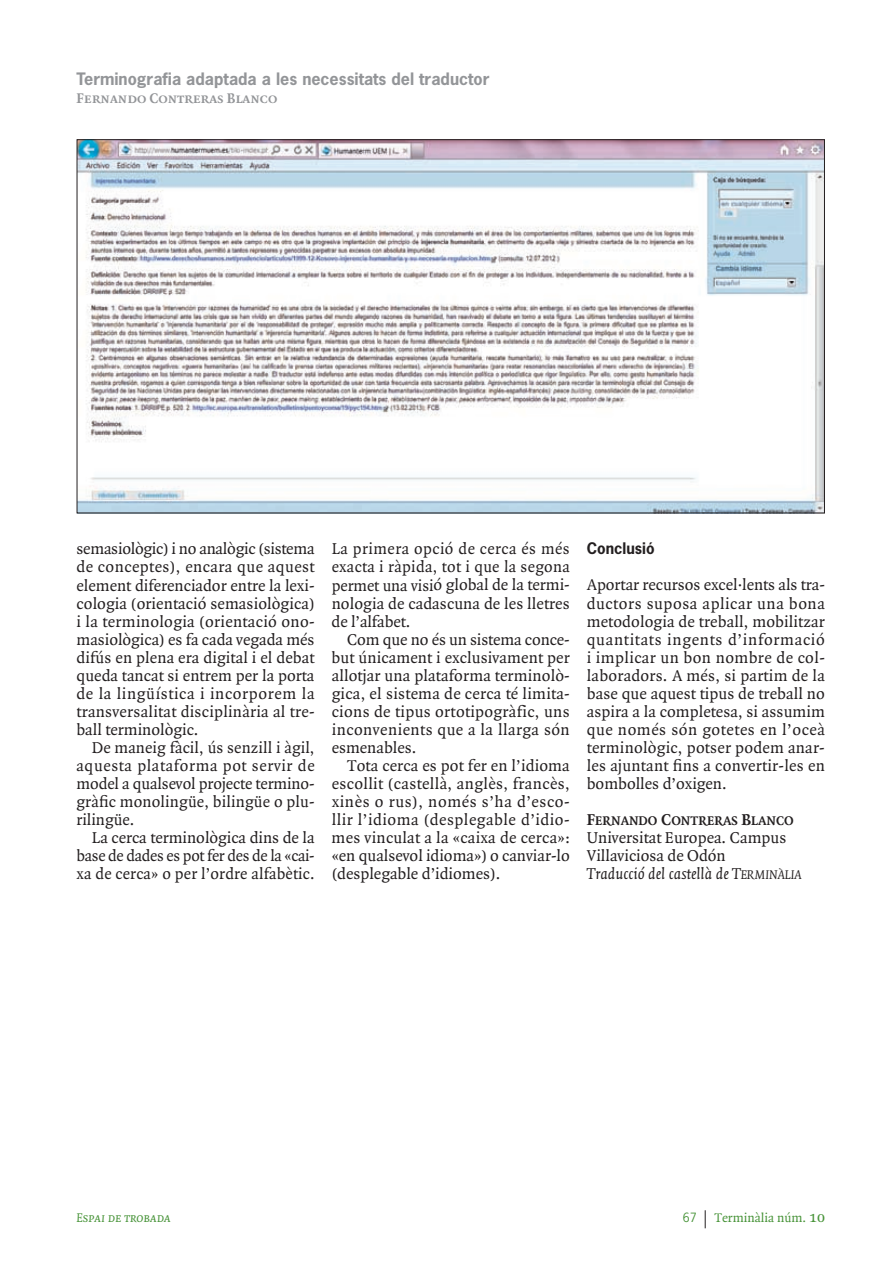
<style>
.page{position:relative;width:893px;height:1263px;background:#fff}
.page>*{position:absolute;margin:0;border:0;box-sizing:border-box;transform-origin:0 0}
.t1{font:16.8px/18px "Quadraat";color:#231f20;text-align:justify}
.t2{font:700 16.2px "News Gothic";color:#939598}
.t3{font:15px "Quadraat Bold Small Caps";color:#939598}
.t4{font:700 15px "News Gothic";color:#231f20}
.t5{font:13.5px "Quadraat Bold SC800";color:#231f20}
.t6{font:13.5px "Quadraat";color:#479338}
.t7{font:13.5px "Quadraat Italic Small Caps";color:#479338}
.t8{font:12px "News Gothic";color:#479338}
.s1{font-size:16.8px}
.s2{font-style:italic}
.s3{font-family:"Quadraat Italic SC800"}
.s4{font-family:"Quadraat Italic SC800";font-size:13.5px}
.s5{font-family:"Quadraat Small Caps";font-size:15.75px}
</style>
<div class="page">
<svg style="left:705px;top:1210px;width:1px;height:18px"></svg>
<img style="left:79px;top:141px;width:744px;height:370px">
<p class="t2" style="left:77px;top:68px;width:414px">Terminografia adaptada a les necessitats del traductor</p>
<p class="t3" style="left:77px;top:91px;width:202px">Fernando Contreras Blanco</p>
<p class="t1" style="left:76px;top:540px;width:240px">semasiològic) i no analògic (sistema de conceptes), encara que aquest element diferenciador entre la lexi&shy;cologia (orientació semasiològica) i la terminologia (orientació ono&shy;masiològica) es fa cada vegada més difús en plena era digital i el debat queda tancat si entrem per la porta de la lingüística i incorporem la transversalitat disciplinària al tre&shy;ball terminològic.</p>
<p class="t1" style="left:77px;top:739px;width:240px;text-indent:15px">De maneig fàcil, ús senzill i àgil, aquesta plataforma pot servir de model a qualsevol projecte termino&shy;gràfic monolingüe, bilingüe o plu&shy;rilingüe.</p>
<p class="t1" style="left:77px;top:829px;width:240px;text-indent:15px">La cerca terminològica dins de la base de dades es pot fer des de la «cai&shy;xa de cerca» o per l’ordre alfabètic.</p>
<p class="t1" style="left:332px;top:540px;width:240px">La primera opció de cerca és més exacta i ràpida, tot i que la segona permet una visió global de la termi&shy;nologia de cadascuna de les lletres de l’alfabet.</p>
<p class="t1" style="left:332px;top:631px;width:240px;text-indent:15px">Com que no és un sistema conce&shy;but únicament i exclusivament per allotjar una plataforma terminolò&shy;gica, el sistema de cerca té limita&shy;cions de tipus ortotipogràfic, uns inconvenients que a la llarga són esmenables.</p>
<p class="t1" style="left:332px;top:757px;width:240px;text-indent:15px">Tota cerca es pot fer en l’idioma escollit (castellà, anglès, francès, xinès o rus), només s’ha d’esco&shy;llir l’idioma (desplegable d’idio&shy;mes vinculat a la «caixa de cerca»: «en qualsevol idioma») o canviar-lo (desplegable d’idiomes).</p>
<p class="t4" style="left:587px;top:539px;width:69px">Conclusió</p>
<p class="t1" style="left:587px;top:577px;width:240px">Aportar recursos excel·lents als tra&shy;ductors suposa aplicar una bona metodologia de treball, mobilitzar quantitats ingents d’informació i implicar un bon nombre de col· laboradors. A més, si partim de la base que aquest tipus de treball no aspira a la completesa, si assumim que només són gotetes en l’oceà terminològic, potser podem anar&shy;les ajuntant fins a convertir-les en bombolles d’oxigen.</p>
<p class="t5" style="left:587px;top:814px;width:209px"><span class="s1">F</span>ERNANDO <span class="s1">C</span>ONTRERAS <span class="s1">B</span>LANCO</p>
<p class="t1" style="left:587px;top:829px;width:216px;text-align:left">Universitat Europea. Campus<br>Villaviciosa de Odón<br><span class="s2">Traducció del castellà de</span> <span class="s3">T</span><span class="s4">ERMINÀLIA</span></p>
<p class="t7" style="left:77px;top:1211px;width:96px">Espai de trobada</p>
<p class="t8" style="left:683px;top:1210px;width:15px">67</p>
<p class="t6" style="left:714px;top:1211px;width:112px">Terminàlia núm. <span class="s5">10</span></p>
</div>
